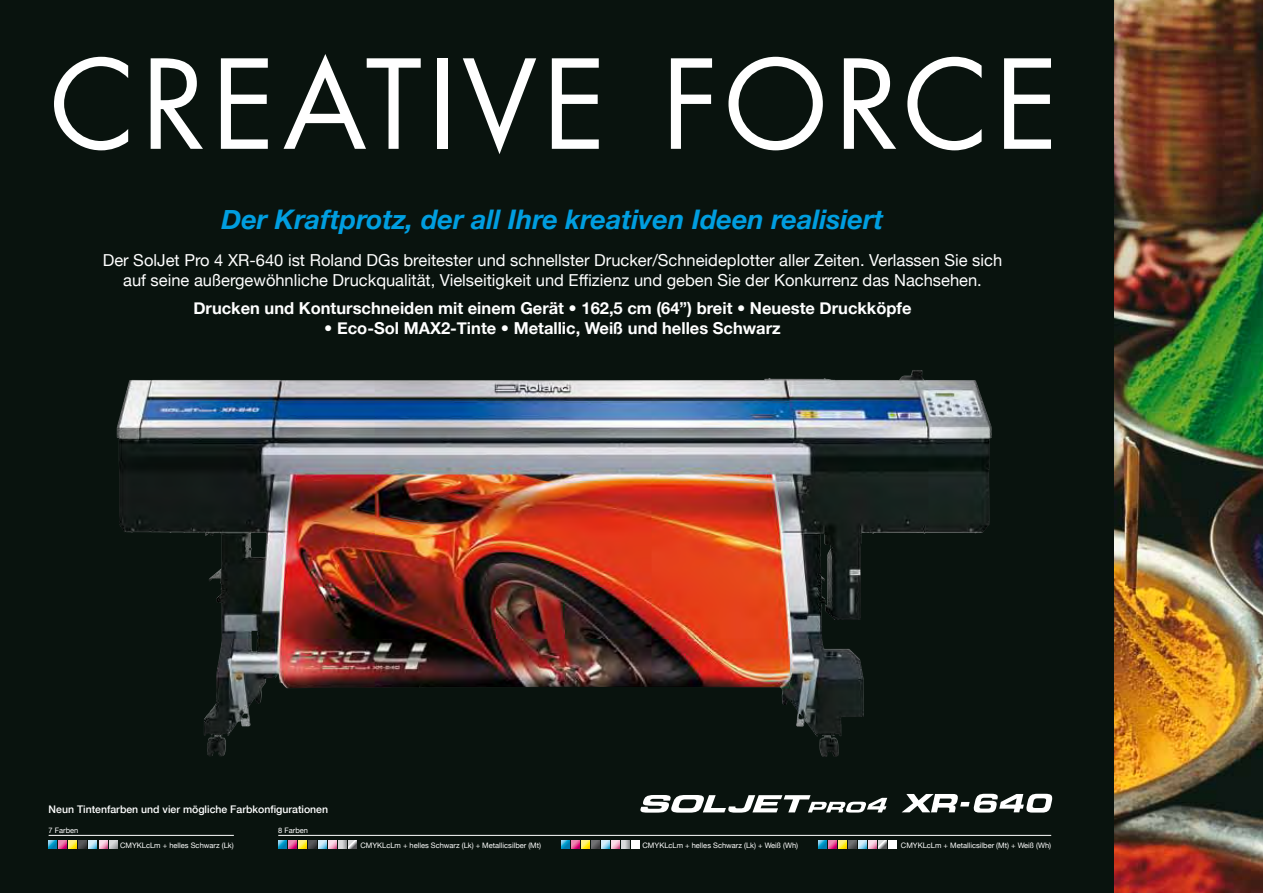
<style>
.page{position:relative;width:1263px;height:893px;background:#fff}
.page>*{position:absolute;margin:0;border:0;box-sizing:border-box;transform-origin:0 0}
.t1{font:italic 700 27px "Helvetica Neue";color:#009ee0}
.t2{font:16.5px/19.8px "Helvetica Neue";color:#fff;text-align:center}
.t3{font:700 16.5px "Helvetica Neue";color:#fff}
.t4{font:500 10.5px "Helvetica Neue";color:#fff}
.t5{font:7.5px "Helvetica Neue";color:#fff}
</style>
<div class="page">
<div style="left:0;top:0;width:1114px;height:893px;background:#09130e"></div>
<img style="left:117px;top:370px;width:795px;height:387px">
<svg style="left:54px;top:57px;width:74px;height:93px"></svg>
<svg style="left:151px;top:58px;width:52px;height:91px"></svg>
<svg style="left:221px;top:58px;width:47px;height:91px"></svg>
<svg style="left:284px;top:54px;width:137px;height:95px"></svg>
<div style="left:437px;top:58px;width:10px;height:91px;background:#fff"></div>
<svg style="left:463px;top:58px;width:73px;height:96px"></svg>
<svg style="left:552px;top:58px;width:47px;height:91px"></svg>
<svg style="left:671px;top:58px;width:41px;height:91px"></svg>
<svg style="left:728px;top:57px;width:95px;height:93px"></svg>
<svg style="left:844px;top:58px;width:52px;height:91px"></svg>
<svg style="left:907px;top:57px;width:74px;height:93px"></svg>
<svg style="left:1004px;top:58px;width:47px;height:91px"></svg>
<img style="left:1114px;top:0;width:149px;height:893px">
<svg style="left:901px;top:794px;width:152px;height:18px"></svg>
<svg style="left:639px;top:795px;width:248px;height:18px"></svg>
<svg style="left:49px;top:840px;width:68px;height:8px"></svg>
<svg style="left:278px;top:840px;width:79px;height:8px"></svg>
<svg style="left:561px;top:840px;width:68px;height:8px"></svg>
<div style="left:632px;top:840px;width:8px;height:8px;background:#fff"></div>
<div style="left:889px;top:840px;width:8px;height:8px;background:#fff"></div>
<svg style="left:818px;top:840px;width:69px;height:8px"></svg>
<hr style="left:49px;top:835px;width:185px;height:1px;background:#fff">
<hr style="left:278px;top:835px;width:773px;height:1px;background:#fff">
<h1 class="t1" style="left:221px;top:198px;width:664px">Der Kraftprotz, der all Ihre kreativen Ideen realisiert</h1>
<p class="t2" style="left:103px;top:249px;width:901px">Der SolJet Pro 4 XR-640 ist Roland DGs breitester und schnellster Drucker/Schneideplotter aller Zeiten. Verlassen Sie sich auf seine außergewöhnliche Druckqualität, Vielseitigkeit und Effizienz und geben Sie der Konkurrenz das Nachsehen.</p>
<p class="t3" style="left:193px;top:293px;width:720px">Drucken und Konturschneiden mit einem Gerät • 162,5 cm (64”) breit • Neueste Druckköpfe</p>
<p class="t3" style="left:324px;top:313px;width:458px">• Eco-Sol MAX2-Tinte • Metallic, Weiß und helles Schwarz</p>
<p class="t4" style="left:49px;top:800px;width:281px">Neun Tintenfarben und vier mögliche Farbkonfigurationen</p>
<p class="t5" style="left:120px;top:839px;width:115px">CMYKLcLm + helles Schwarz (Lk)</p>
<p class="t5" style="left:360px;top:839px;width:182px">CMYKLcLm + helles Schwarz (Lk) + Metallicsilber (Mt)</p>
<p class="t5" style="left:642px;top:839px;width:157px">CMYKLcLm + helles Schwarz (Lk) + Weiß (Wh)</p>
<p class="t5" style="left:901px;top:839px;width:152px">CMYKLcLm + Metallicsilber (Mt) + Weiß (Wh)</p>
<p class="t5" style="left:49px;top:824px;width:31px">7 Farben</p>
<p class="t5" style="left:278px;top:824px;width:31px">8 Farben</p>
</div>
